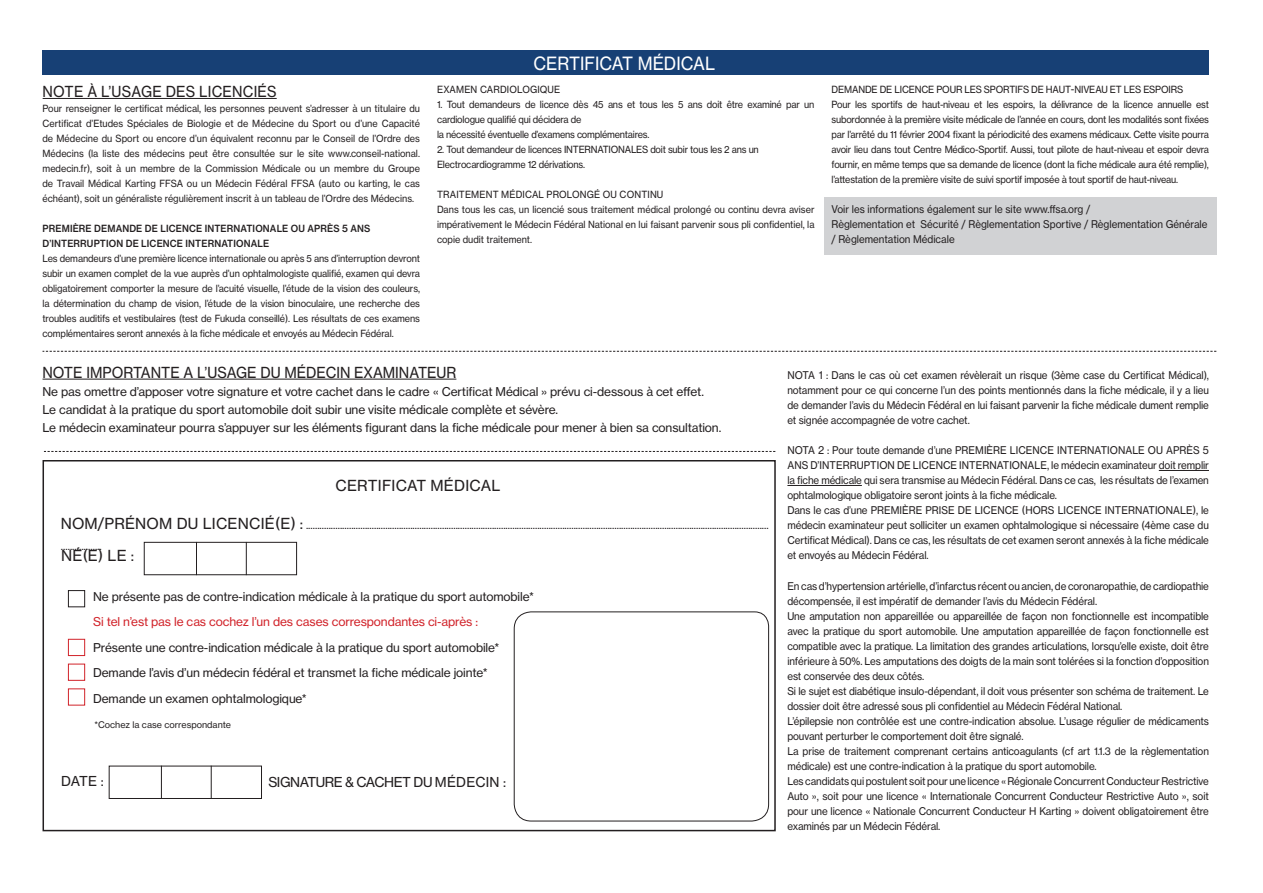
<style>
.page{position:relative;width:1263px;height:893px;background:#fff}
.page>*{position:absolute;margin:0;border:0;box-sizing:border-box;transform-origin:0 0}
.t1{font:18px "N Haas Grotesk TX Std 55 Rg";color:#fff;scale:.94 1}
.t2{font:15px "N Haas Grotesk TX Std 55 Rg";color:#231f20;scale:.94 1}
.t3{font:15px "N Haas Grotesk TX Std 55 Rg";color:#231f20}
.t4{font:13.5px "N Haas Grotesk TX Std 55 Rg";letter-spacing:-.035em;color:#231f20}
.t5{font:12px/18px "N Haas Grotesk TX Std 55 Rg";letter-spacing:-.01em;color:#231f20}
.t6{font:12px "N Haas Grotesk TX Std 55 Rg";letter-spacing:-.01em;color:#d1232a}
.t7{font:10.5px/15px "N Haas Grotesk TX Std 55 Rg";letter-spacing:-.01em;color:#231f20;scale:.94 1}
.t8{font:10.5px/21px "N Haas Grotesk TX Std 55 Rg";letter-spacing:-.01em;color:#231f20}
.t9{font:9.75px/15px "N Haas Grotesk TX Std 55 Rg";letter-spacing:-.02em;color:#231f20;scale:.94 1}
.t10{font:9.75px/15px "N Haas Grotesk TX Std 55 Rg";color:#231f20;scale:.94 1}
.t11{font:9.75px/15px "N Haas Grotesk TX Std 65 Md";letter-spacing:.015em;color:#231f20;scale:.94 1}
.t12{font:9.75px "N Haas Grotesk TX Std 55 Rg";letter-spacing:.015em;color:#231f20;scale:.94 1}
.t13{font:9px "N Haas Grotesk TX Std 55 Rg";color:#231f20}
.s1{font-size:15px}
</style>
<div class="page">
<div style="left:43px;top:460px;width:733px;height:371px;border:2px solid #231f20"></div>
<div style="left:43px;top:50px;width:1166px;height:25px;background:#174075"></div>
<div style="left:824px;top:198px;width:392px;height:57px;background:#d1d2d4"></div>
<hr style="left:43px;top:98px;width:234px;height:1px;background:#231f20">
<hr style="left:43px;top:379px;width:413px;height:1px;background:#231f20">
<svg style="left:43px;top:351px;width:1173px;height:1px"></svg>
<div style="left:68px;top:590px;width:17px;height:17px;border:1px solid #231f20"></div>
<div style="left:68px;top:639px;width:17px;height:17px;border:1px solid #d1232a"></div>
<div style="left:68px;top:664px;width:17px;height:17px;border:1px solid #d1232a"></div>
<div style="left:68px;top:688px;width:17px;height:17px;border:1px solid #d1232a"></div>
<div style="left:109px;top:766px;width:153px;height:33px;border:1px solid #231f20"></div>
<hr style="left:161px;top:766px;width:1px;height:33px;background:#231f20">
<hr style="left:211px;top:766px;width:1px;height:33px;background:#231f20">
<div style="left:144px;top:542px;width:153px;height:33px;border:1px solid #231f20"></div>
<hr style="left:196px;top:542px;width:1px;height:33px;background:#231f20">
<hr style="left:246px;top:542px;width:1px;height:33px;background:#231f20">
<svg style="left:44px;top:451px;width:731px;height:1px"></svg>
<hr style="left:1159px;top:470px;width:50px;height:1px;background:#231f20">
<hr style="left:787px;top:485px;width:75px;height:1px;background:#231f20">
<svg style="left:513px;top:611px;width:256px;height:211px"></svg>
<h2 class="t2" style="left:43px;top:82px;width:250px">NOTE À L’USAGE DES LICENCIÉS</h2>
<p class="t9" style="left:43px;top:101px;width:403px;text-align:justify">Pour renseigner le certificat médical, les personnes peuvent s’adresser à un titulaire du Certificat d’Etudes Spéciales de Biologie et de Médecine du Sport ou d’une Capacité de Médecine du Sport ou encore d’un équivalent reconnu par le Conseil de l’Ordre des Médecins (la liste des médecins peut être consultée sur le site www.conseil-national. medecin.fr), soit à un membre de la Commission Médicale ou un membre du Groupe de Travail Médical Karting FFSA ou un Médecin Fédéral FFSA (auto ou karting, le cas échéant), soit un généraliste régulièrement inscrit à un tableau de l’Ordre des Médecins.</p>
<p class="t11" style="left:43px;top:221px;width:350px">PREMIÈRE DEMANDE DE LICENCE INTERNATIONALE OU APRÈS 5 ANS<br>D’INTERRUPTION DE LICENCE INTERNATIONALE</p>
<p class="t9" style="left:43px;top:251px;width:403px;text-align:justify">Les demandeurs d’une première licence internationale ou après 5 ans d’interruption devront subir un examen complet de la vue auprès d’un ophtalmologiste qualifié, examen qui devra obligatoirement comporter la mesure de l’acuité visuelle, l’étude de la vision des couleurs, la détermination du champ de vision, l’étude de la vision binoculaire, une recherche des troubles auditifs et vestibulaires (test de Fukuda conseillé). Les résultats de ces examens complémentaires seront annexés à la fiche médicale et envoyés au Médecin Fédéral.</p>
<h1 class="t1" style="left:533px;top:52px;width:195px">CERTIFICAT MÉDICAL</h1>
<p class="t12" style="left:437px;top:83px;width:133px">EXAMEN CARDIOLOGIQUE</p>
<p class="t9" style="left:437px;top:97px;width:403px">1. Tout demandeurs de licence dès 45 ans et tous les 5 ans doit être examiné par un cardiologue qualifié qui décidera de<br>la nécessité éventuelle d’examens complémentaires.</p>
<p class="t9" style="left:437px;top:142px;width:344px">2. Tout demandeur de licences INTERNATIONALES doit subir tous les 2 ans un<br>Electrocardiogramme 12 dérivations.</p>
<p class="t10" style="left:437px;top:187px;width:403px">TRAITEMENT MÉDICAL PROLONGÉ OU CONTINU<br>Dans tous les cas, un licencié sous traitement médical prolongé ou continu devra aviser impérativement le Médecin Fédéral National en lui faisant parvenir sous pli confidentiel, la copie dudit traitement.</p>
<p class="t9" style="left:831px;top:82px;width:403px">DEMANDE DE LICENCE POUR LES SPORTIFS DE HAUT-NIVEAU ET LES ESPOIRS<br>Pour les sportifs de haut-niveau et les espoirs, la délivrance de la licence annuelle est subordonnée à la première visite médicale de l’année en cours, dont les modalités sont fixées par l’arrêté du 11 février 2004 fixant la périodicité des examens médicaux. Cette visite pourra avoir lieu dans tout Centre Médico-Sportif. Aussi, tout pilote de haut-niveau et espoir devra fournir, en même temps que sa demande de licence (dont la fiche médicale aura été remplie), l’attestation de la première visite de suivi sportif imposée à tout sportif de haut-niveau.</p>
<p class="t7" style="left:831px;top:202px;width:401px">Voir les informations également sur le site www.ffsa.org /<br>Règlementation et Sécurité / Règlementation Sportive / Règlementation Générale / Règlementation Médicale</p>
<h2 class="t2" style="left:43px;top:363px;width:442px">NOTE IMPORTANTE A L’USAGE DU MÉDECIN EXAMINATEUR</h2>
<p class="t5" style="left:43px;top:382px;width:680px">Ne pas omettre d’apposer votre signature et votre cachet dans le cadre « Certificat Médical » prévu ci-dessous à cet effet.<br>Le candidat à la pratique du sport automobile doit subir une visite médicale complète et sévère.<br>Le médecin examinateur pourra s’appuyer sur les éléments figurant dans la fiche médicale pour mener à bien sa consultation.</p>
<h2 class="t3" style="left:335px;top:476px;width:167px">CERTIFICAT MÉDICAL</h2>
<p class="t8" style="left:61px;top:515px;width:709px"><span class="s1">NOM/PRÉNOM DU LICENCIÉ(E) :</span> ............................................................................................................................................................................................................ ..................</p>
<h2 class="t3" style="left:61px;top:546px;width:75px">NÉ(E) LE :</h2>
<p class="t5" style="left:93px;top:588px;width:442px">Ne présente pas de contre-indication médicale à la pratique du sport automobile*</p>
<p class="t6" style="left:93px;top:615px;width:386px">Si tel n’est pas le cas cochez l’un des cases correspondantes ci-après :</p>
<p class="t5" style="left:93px;top:635px;width:408px;line-height:25.5px">Présente une contre-indication médicale à la pratique du sport automobile*<br>Demande l’avis d’un médecin fédéral et transmet la fiche médicale jointe*<br>Demande un examen ophtalmologique*</p>
<p class="t13" style="left:95px;top:719px;width:138px">*Cochez la case correspondante</p>
<p class="t4" style="left:61px;top:773px;width:44px">DATE :</p>
<p class="t4" style="left:268px;top:774px;width:239px">SIGNATURE &amp; CACHET DU MÉDECIN :</p>
<p class="t7" style="left:787px;top:368px;width:450px;text-align:justify">NOTA 1 : Dans le cas où cet examen révèlerait un risque (3ème case du Certificat Médical), notamment pour ce qui concerne l’un des points mentionnés dans la fiche médicale, il y a lieu de demander l’avis du Médecin Fédéral en lui faisant parvenir la fiche médicale dument remplie et signée accompagnée de votre cachet.</p>
<p class="t7" style="left:787px;top:443px;width:450px">NOTA 2 : Pour toute demande d’une PREMIÈRE LICENCE INTERNATIONALE OU APRÈS 5<br>ANS D’INTERRUPTION DE LICENCE INTERNATIONALE, le médecin examinateur doit remplir la fiche médicale qui sera transmise au Médecin Fédéral. Dans ce cas, les résultats de l’examen ophtalmologique obligatoire seront joints à la fiche médicale.<br>Dans le cas d’une PREMIÈRE PRISE DE LICENCE (HORS LICENCE INTERNATIONALE), le médecin examinateur peut solliciter un examen ophtalmologique si nécessaire (4ème case du Certificat Médical). Dans ce cas, les résultats de cet examen seront annexés à la fiche médicale et envoyés au Médecin Fédéral.</p>
<p class="t7" style="left:787px;top:578px;width:450px">En cas d’hypertension artérielle, d’infarctus récent ou ancien, de coronaropathie, de cardiopathie décompensée, il est impératif de demander l’avis du Médecin Fédéral.<br>Une amputation non appareillée ou appareillée de façon non fonctionnelle est incompatible avec la pratique du sport automobile. Une amputation appareillée de façon fonctionnelle est compatible avec la pratique. La limitation des grandes articulations, lorsqu’elle existe, doit être inférieure à 50%. Les amputations des doigts de la main sont tolérées si la fonction d’opposition est conservée des deux côtés.<br>Si le sujet est diabétique insulo-dépendant, il doit vous présenter son schéma de traitement. Le dossier doit être adressé sous pli confidentiel au Médecin Fédéral National.<br>L’épilepsie non contrôlée est une contre-indication absolue. L’usage régulier de médicaments pouvant perturber le comportement doit être signalé.<br>La prise de traitement comprenant certains anticoagulants (cf art 1.1.3 de la règlementation médicale) est une contre-indication à la pratique du sport automobile.<br>Les candidats qui postulent soit pour une licence « Régionale Concurrent Conducteur Restrictive Auto », soit pour une licence « Internationale Concurrent Conducteur Restrictive Auto », soit pour une licence « Nationale Concurrent Conducteur H Karting » doivent obligatoirement être examinés par un Médecin Fédéral.</p>
</div>
